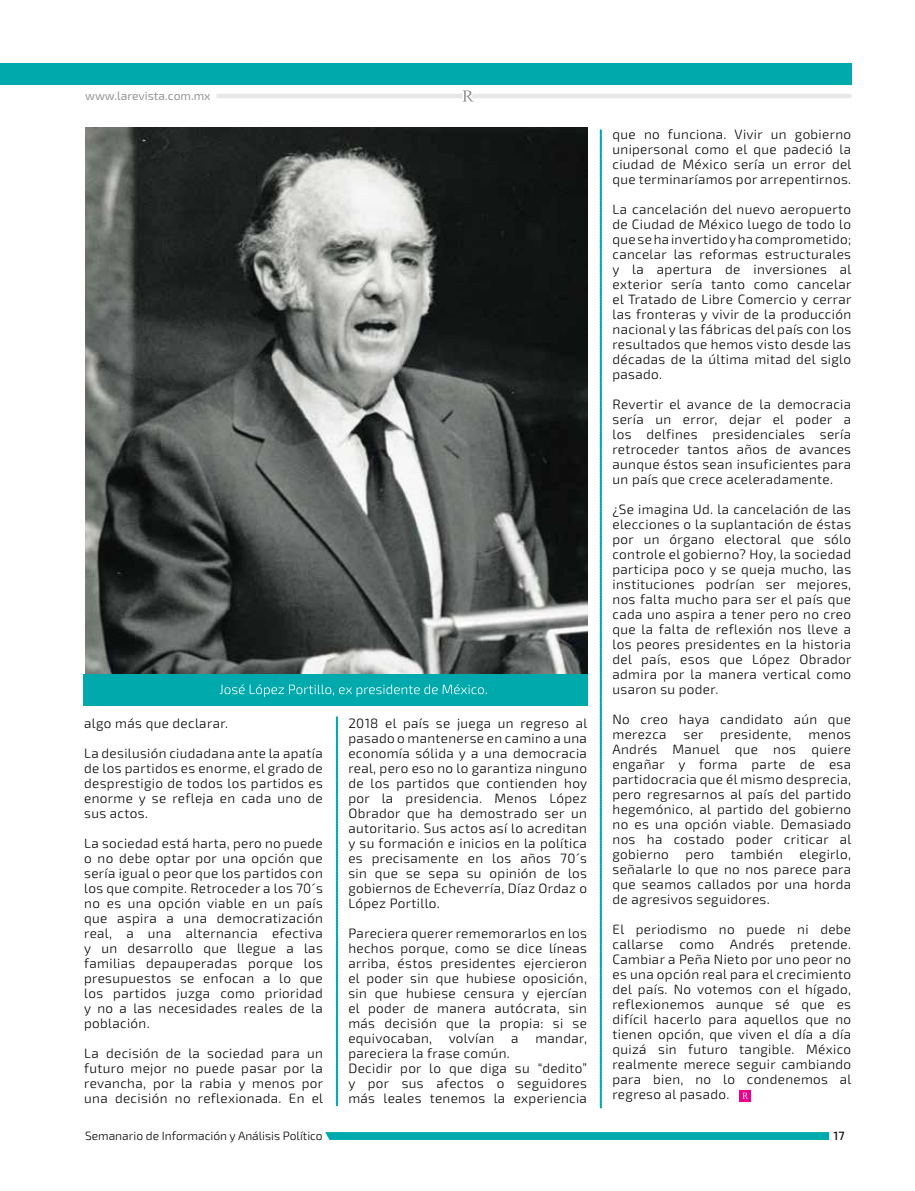
<style>
.page{position:relative;width:915px;height:1191px;background:#fff}
.page>*{position:absolute;margin:0;border:0;box-sizing:border-box;transform-origin:0 0}
.t1{font:300 13.5px/15px "Exo 2";letter-spacing:.025em;color:#000;text-align:justify}
.t2{font:300 12px "Exo 2";color:#000}
.t3{font:12px "Exo 2";color:#939598}
.t4{font:500 12px "Exo 2";color:#000}
</style>
<div class="page">
<hr style="left:474px;top:94px;width:377px;height:4px;background:#e6e7e8">
<hr style="left:216px;top:94px;width:258px;height:4px;background:#e6e7e8">
<svg style="left:462px;top:90px;width:12px;height:12px"></svg>
<svg style="left:325px;top:1132px;width:503px;height:8px"></svg>
<svg style="left:336px;top:716px;width:1px;height:390px"></svg>
<svg style="left:599px;top:130px;width:2px;height:978px"></svg>
<div style="left:0;top:64px;width:851px;height:21px;background:#00aaac"></div>
<div style="left:739px;top:1090px;width:11px;height:11px;background:#ec008c"></div>
<svg style="left:742px;top:1092px;width:6px;height:6px"></svg>
<img style="left:85px;top:128px;width:502px;height:546px">
<div style="left:83px;top:674px;width:504px;height:32px;background:#00aaac"></div>
<svg style="left:219px;top:684px;width:267px;height:13px"></svg>
<p class="t3" style="left:85px;top:89px;width:127px">www.larevista.com.mx</p>
<p class="t1" style="left:84px;top:716px;width:145px">algo más que declarar.</p>
<p class="t1" style="left:84px;top:746px;width:240px">La desilusión ciudadana ante la apatía de los partidos es enorme, el grado de desprestigio de todos los partidos es enorme y se refleja en cada uno de sus actos.</p>
<p class="t1" style="left:84px;top:836px;width:240px">La sociedad está harta, pero no puede o no debe optar por una opción que sería igual o peor que los partidos con los que compite. Retroceder a los 70´s no es una opción viable en un país que aspira a una democratización real, a una alternancia efectiva y un desarrollo que llegue a las familias depauperadas porque los presupuestos se enfocan a lo que los partidos juzga como prioridad y no a las necesidades reales de la población.</p>
<p class="t1" style="left:84px;top:1046px;width:240px">La decisión de la sociedad para un futuro mejor no puede pasar por la revancha, por la rabia y menos por una decisión no reflexionada. En el</p>
<p class="t2" style="left:85px;top:1128px;width:239px">Semanario de Información y Análisis Político</p>
<p class="t1" style="left:348px;top:716px;width:240px">2018 el país se juega un regreso al pasado o mantenerse en camino a una economía sólida y a una democracia real, pero eso no lo garantiza ninguno de los partidos que contienden hoy por la presidencia. Menos López Obrador que ha demostrado ser un autoritario. Sus actos así lo acreditan y su formación e inicios en la política es precisamente en los años 70´s sin que se sepa su opinión de los gobiernos de Echeverría, Díaz Ordaz o López Portillo.</p>
<p class="t1" style="left:348px;top:926px;width:240px;text-align:left">Pareciera querer rememorarlos en los hechos porque, como se dice líneas arriba, éstos presidentes ejercieron el poder sin que hubiese oposición, sin que hubiese censura y ejercían el poder de manera autócrata, sin más decisión que la propia: si se equivocaban, volvían a mandar, pareciera la frase común.<br>Decidir por lo que diga su “dedito” y por sus afectos o seguidores más leales tenemos la experiencia</p>
<p class="t1" style="left:612px;top:127px;width:240px">que no funciona. Vivir un gobierno unipersonal como el que padeció la ciudad de México sería un error del que terminaríamos por arrepentirnos.</p>
<p class="t1" style="left:612px;top:202px;width:240px">La cancelación del nuevo aeropuerto de Ciudad de México luego de todo lo que se ha invertido y ha comprometido; cancelar las reformas estructurales y la apertura de inversiones al exterior sería tanto como cancelar el Tratado de Libre Comercio y cerrar las fronteras y vivir de la producción nacional y las fábricas del país con los resultados que hemos visto desde las décadas de la última mitad del siglo pasado.</p>
<p class="t1" style="left:612px;top:397px;width:240px">Revertir el avance de la democracia sería un error, dejar el poder a los delfines presidenciales sería retroceder tantos años de avances aunque éstos sean insuficientes para un país que crece aceleradamente.</p>
<p class="t1" style="left:612px;top:502px;width:240px">¿Se imagina Ud. la cancelación de las elecciones o la suplantación de éstas por un órgano electoral que sólo controle el gobierno? Hoy, la sociedad participa poco y se queja mucho, las instituciones podrían ser mejores, nos falta mucho para ser el país que cada uno aspira a tener pero no creo que la falta de reflexión nos lleve a los peores presidentes en la historia del país, esos que López Obrador admira por la manera vertical como usaron su poder.</p>
<p class="t1" style="left:612px;top:712px;width:240px">No creo haya candidato aún que merezca</p>
<p class="t1" style="left:683px;top:727px;width:109px">ser presidente,</p>
<p class="t1" style="left:612px;top:727px;width:240px;text-indent:196px">menos Andrés Manuel que nos quiere engañar y forma parte de esa partidocracia que él mismo desprecia, pero regresarnos al país del partido hegemónico, al partido del gobierno no es una opción viable. Demasiado nos ha costado poder criticar al gobierno pero también elegirlo, señalarle lo que no nos parece para que seamos callados por una horda de agresivos seguidores.</p>
<p class="t1" style="left:612px;top:922px;width:240px">El periodismo no puede ni debe callarse como Andrés pretende.<br>Cambiar a Peña Nieto por uno peor no es una opción real para el crecimiento del país. No votemos con el hígado, reflexionemos aunque sé que es difícil hacerlo para aquellos que no tienen opción, que viven el día a día quizá sin futuro tangible. México realmente merece seguir cambiando para bien, no lo condenemos al regreso al pasado.</p>
<p class="t4" style="left:833px;top:1128px;width:12px">17</p>
</div>
